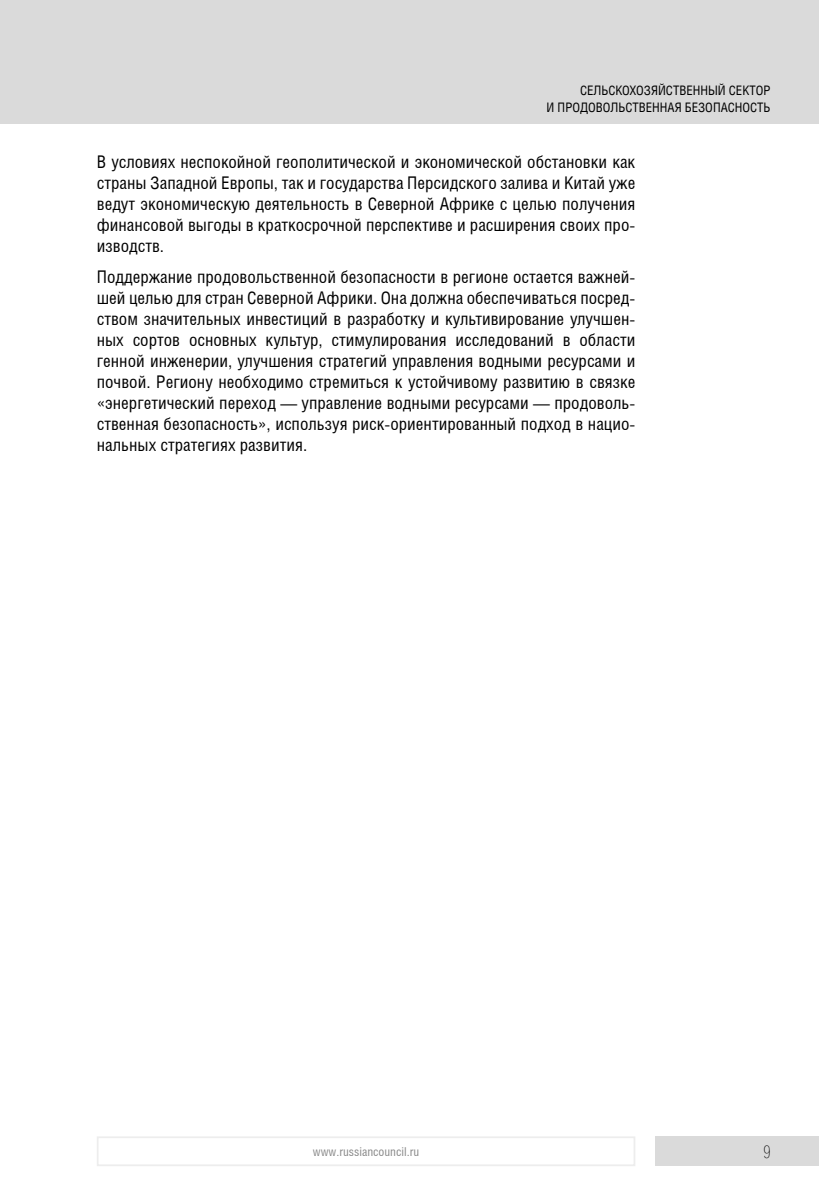
<style>
.page{position:relative;width:819px;height:1191px;background:#fff}
.page>*{position:absolute;margin:0;border:0;box-sizing:border-box;transform-origin:0 0}
.Основной_текст{font:17.5px/21px "Helios Cond";color:#000;text-align:justify}
.t1{font:17.5px "Helios Cond Thin C";color:#000}
.Kolontitul_X_X{font:13.12px/17.5px "Helios Cond";color:#000;text-align:right}
.t2{font:12.25px "Helios Cond";color:#878787}
</style>
<div class="page">
<div style="left:0;top:0;width:819px;height:124px;background:#dadada"></div>
<div style="left:655px;top:1136px;width:164px;height:30px;background:#dadada"></div>
<div style="left:97px;top:1136px;width:538px;height:30px;border:2px solid #ededed"></div>
<p class="Kolontitul_X_X" style="left:546px;top:81px;width:225px">СЕЛЬСКОХОЗЯЙСТВЕННЫЙ СЕКТОР<br>И ПРОДОВОЛЬСТВЕННАЯ БЕЗОПАСНОСТЬ</p>
<p class="Основной_текст" style="left:97px;top:151px;width:540px">В условиях неспокойной геополитической и экономической обстановки как страны Западной Европы, так и государства Персидского залива и Китай уже ведут экономическую деятельность в Северной Африке с целью получения финансовой выгоды в краткосрочной перспективе и расширения своих про&shy;изводств.</p>
<p class="Основной_текст" style="left:97px;top:266px;width:540px">Поддержание продовольственной безопасности в регионе остается важней&shy;шей целью для стран Северной Африки. Она должна обеспечиваться посред&shy;ством значительных инвестиций в разработку и культивирование улучшен&shy;ных сортов основных культур, стимулирования исследований в области генной инженерии, улучшения стратегий управления водными ресурсами и почвой. Региону необходимо стремиться к устойчивому развитию в связке «энергетический переход — управление водными ресурсами — продоволь&shy;ственная безопасность», используя риск-ориентированный подход в нацио&shy;нальных стратегиях развития.</p>
<p class="t2" style="left:313px;top:1144px;width:108px">www.russiancouncil.ru</p>
<p class="t1" style="left:763px;top:1142px;width:9px">9</p>
</div>
